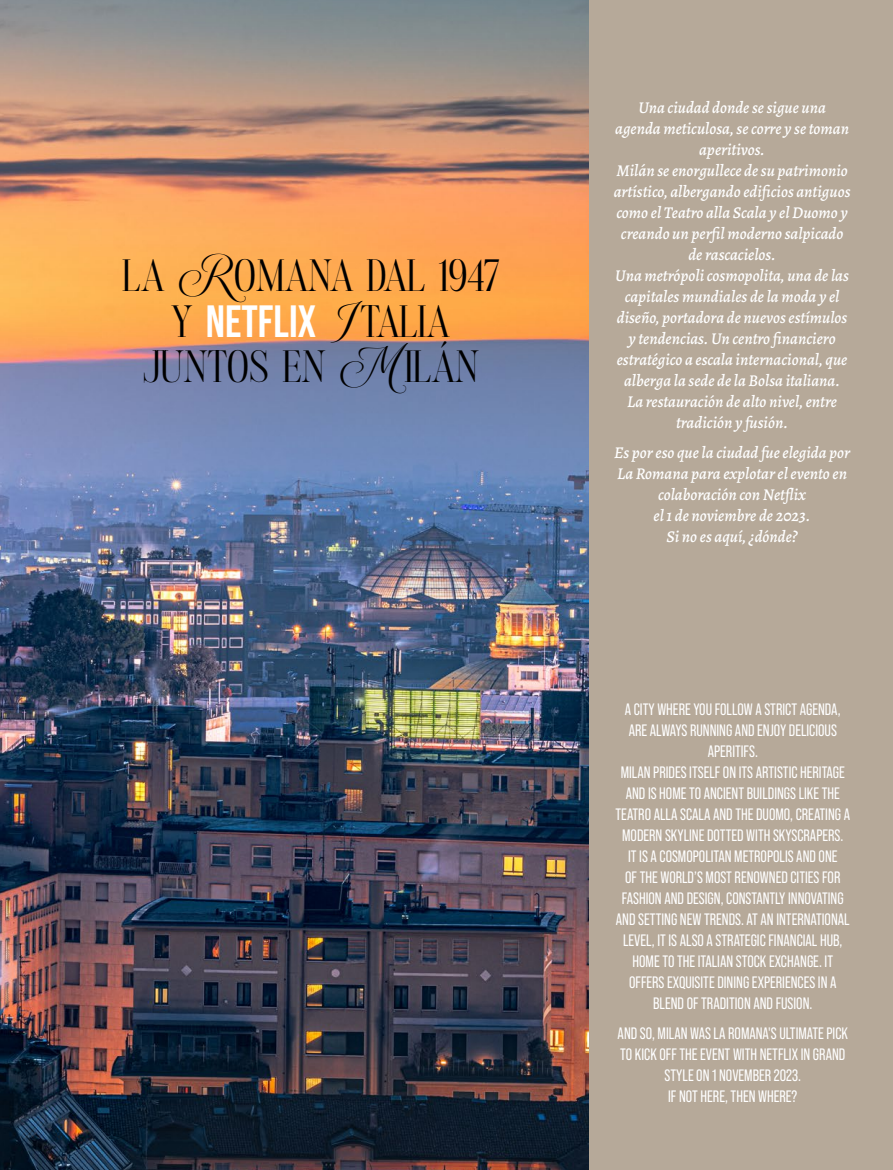
<style>
.page{position:relative;width:893px;height:1170px;background:#fff}
.page>*{position:absolute;margin:0;border:0;box-sizing:border-box;transform-origin:0 0}
.t1{font:45.15px "Androgy";color:#000}
.testo_corrente{font:16.5px/21px "Bebas Neue Pro";color:#fff;text-align:center}
.testo_corrente-2{font:italic 500 16.5px/21px "Alegreya";color:#fff;text-align:center}
.s1{font-family:"Bebas Neue Pro";font-weight:700;color:#fff}
</style>
<div class="page">
<div style="left:0;top:0;width:893px;height:1169px;background:#b6a999"></div>
<img style="left:0;top:0;width:588px;height:1169px">
<p class="t1" style="left:122px;top:249px;width:378px">la Romana dal 1947</p>
<p class="t1" style="left:172px;top:294px;width:280px">y <span class="s1">NETFLIX</span> Italia</p>
<p class="t1" style="left:143px;top:339px;width:337px">juntos en Milán</p>
<p class="testo_corrente-2" style="left:614px;top:96px;width:238px">Una ciudad donde se sigue una agenda meticulosa, se corre y se toman aperitivos.<br>Milán se enorgullece de su patrimonio artístico, albergando edificios antiguos como el Teatro alla Scala y el Duomo y creando un perfil moderno salpicado de rascacielos.<br>Una metrópoli cosmopolita, una de las capitales mundiales de la moda y el diseño, portadora de nuevos estímulos y tendencias. Un centro financiero estratégico a escala internacional, que alberga la sede de la Bolsa italiana.<br>La restauración de alto nivel, entre tradición y fusión.</p>
<p class="testo_corrente-2" style="left:614px;top:441px;width:238px">Es por eso que la ciudad fue elegida por<br>La Romana para explotar el evento en colaboración con Netflix<br>el 1 de noviembre de 2023.<br>Si no es aquí, ¿dónde?</p>
<p class="testo_corrente" style="left:615px;top:698px;width:236px">A CITY WHERE YOU FOLLOW A STRICT AGENDA, ARE ALWAYS RUNNING AND ENJOY DELICIOUS APERITIFS.<br>MILAN PRIDES ITSELF ON ITS ARTISTIC HERITAGE AND IS HOME TO ANCIENT BUILDINGS LIKE THE TEATRO ALLA SCALA AND THE DUOMO, CREATING A MODERN SKYLINE DOTTED WITH SKYSCRAPERS.<br>IT IS A COSMOPOLITAN METROPOLIS AND ONE<br>OF THE WORLD’S MOST RENOWNED CITIES FOR FASHION AND DESIGN, CONSTANTLY INNOVATING AND SETTING NEW TRENDS. AT AN INTERNATIONAL LEVEL, IT IS ALSO A STRATEGIC FINANCIAL HUB, HOME TO THE ITALIAN STOCK EXCHANGE. IT OFFERS EXQUISITE DINING EXPERIENCES IN A BLEND OF TRADITION AND FUSION.</p>
<p class="testo_corrente" style="left:618px;top:1022px;width:232px">AND SO, MILAN WAS LA ROMANA'S ULTIMATE PICK TO KICK OFF THE EVENT WITH NETFLIX IN GRAND STYLE ON 1 NOVEMBER 2023.<br>IF NOT HERE, THEN WHERE?</p>
</div>
